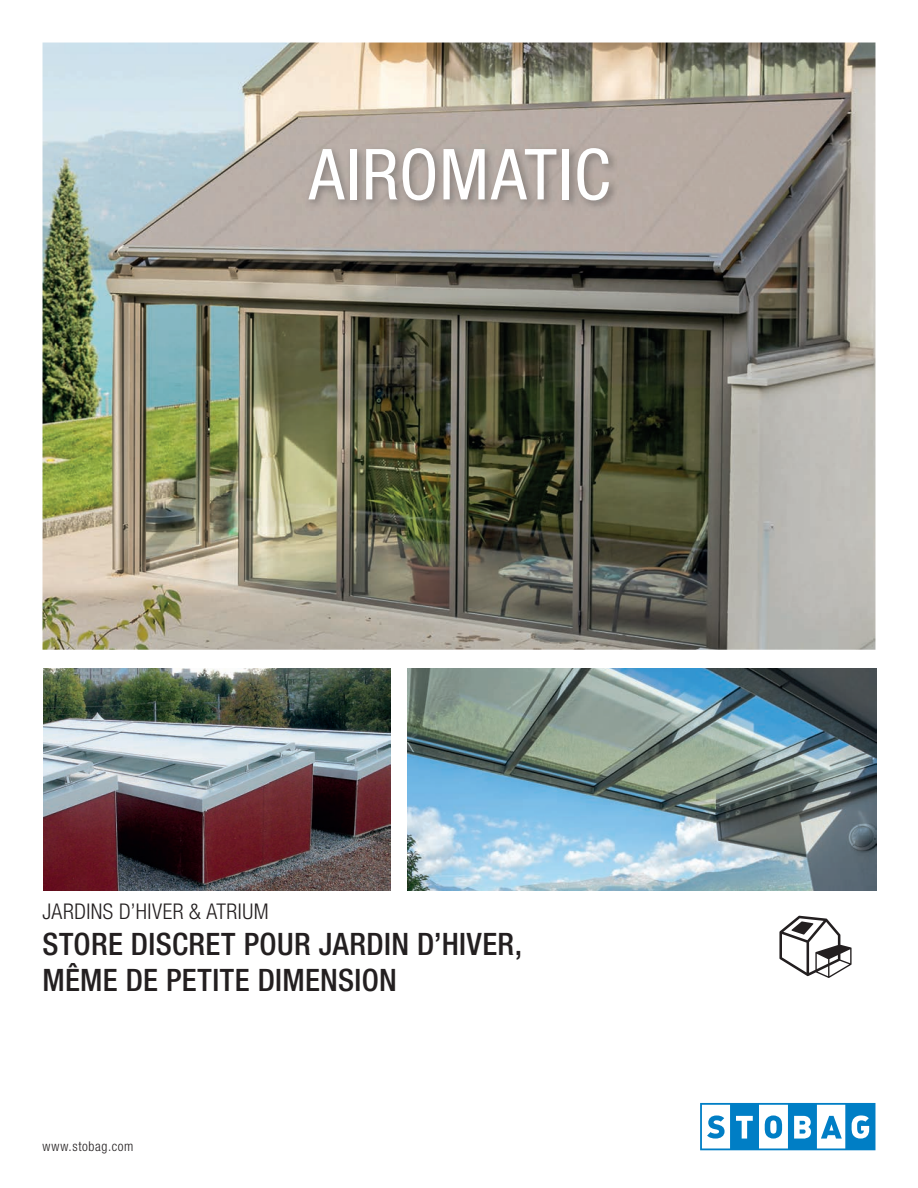
<style>
.page{position:relative;width:918px;height:1188px;background:#fff}
.page>*{position:absolute;margin:0;border:0;box-sizing:border-box;transform-origin:0 0}
.t1{font:condensed 70.5px "Helvetica Neue LT Pro";letter-spacing:.015em;color:#fff}
.t2{font:500 condensed 30.9px/36px "Helvetica Neue LT Pro";letter-spacing:.01em;color:#231f20}
.t3{font:300 condensed 21.6px "Helvetica Neue LT Pro";letter-spacing:.025em;color:#231f20}
.t4{font:300 condensed 13.5px "Helvetica Neue LT Pro";letter-spacing:.05em;color:#231f20}
</style>
<div class="page">
<svg style="left:700px;top:1103px;width:175px;height:47px"></svg>
<img style="left:43px;top:43px;width:832px;height:607px">
<img style="left:43px;top:668px;width:347px;height:223px">
<img style="left:408px;top:668px;width:468px;height:223px">
<svg style="left:779px;top:916px;width:73px;height:62px"></svg>
<img style="left:305px;top:144px;width:314px;height:67px">
<h1 class="t1" style="left:309px;top:134px;width:303px">AIROMATIC</h1>
<p class="t3" style="left:43px;top:899px;width:228px">JARDINS D’HIVER &amp; ATRIUM</p>
<p class="t2" style="left:43px;top:926px;width:481px">STORE DISCRET POUR JARDIN D’HIVER,<br>MÊME DE PETITE DIMENSION</p>
<p class="t4" style="left:43px;top:1138px;width:92px">www.stobag.com</p>
</div>
